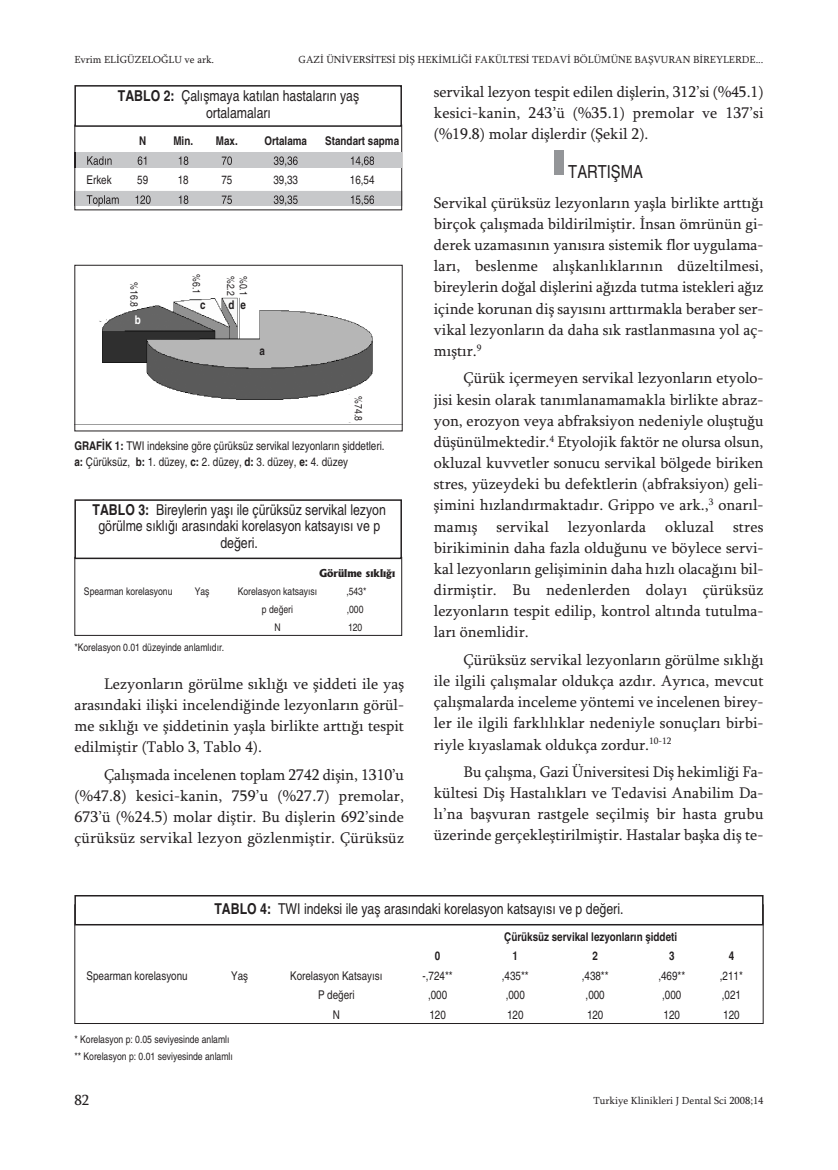
<style>
.page{position:relative;width:838px;height:1170px;background:#fff}
.page>*{position:absolute;margin:0;border:0;box-sizing:border-box;transform-origin:0 0}
.t1{font:condensed 18px "Helvetica";color:#231f20}
.t2{font:15.75px/21.1px "Sylfaen";color:#231f20;text-align:justify}
.t3{font:condensed 15px/16.5px "Helvetica";color:#231f20;text-align:center}
.t4{font:15px "Sylfaen";color:#231f20}
.t5{font:condensed 12px/16.5px "Helvetica";color:#231f20}
.t6{font:700 condensed 12px "Helvetica";color:#231f20}
.t7{font:700 condensed 12px "Helvetica";color:#fff}
.t8{font:condensed 10.5px/12.6px "Helvetica";color:#231f20}
.t9{font:10.5px "Sylfaen";color:#231f20}
.t10{font:800 10.5px "Albertus";color:#231f20}
.s1{font-weight:700}
</style>
<div class="page">
<div style="left:554px;top:150px;width:9px;height:25px;background:#939598"></div>
<div style="left:74px;top:85px;width:328px;height:42px;border:2px solid #231f20"></div>
<div style="left:75px;top:152px;width:326px;height:16px;background:#c7c8ca"></div>
<svg style="left:74px;top:152px;width:2px;height:16px"></svg>
<svg style="left:87px;top:156px;width:191px;height:9px"></svg>
<svg style="left:74px;top:191px;width:329px;height:15px"></svg>
<img style="left:76px;top:297px;width:324px;height:128px">
<div style="left:74px;top:265px;width:328px;height:166px;border:1px solid #231f20"></div>
<div style="left:346px;top:395px;width:16px;height:26px;background:#fff"></div>
<div style="left:122px;top:280px;width:16px;height:29px;background:#fff"></div>
<div style="left:74px;top:499px;width:328px;height:60px;border:2px solid #231f20"></div>
<div style="left:74px;top:894px;width:689px;height:31px;border:2px solid #231f20"></div>
<p class="t9" style="left:74px;top:53px;width:141px">Evrim ELİGÜZELOĞLU ve ark.</p>
<p class="t9" style="left:298px;top:53px;width:466px">GAZİ ÜNİVERSİTESİ DİŞ HEKİMLİĞİ FAKÜLTESİ TEDAVİ BÖLÜMÜNE BAŞVURAN BİREYLERDE...</p>
<p class="t3" style="left:118px;top:88px;width:243px"><span class="s1">TABLO 2:</span> Çalışmaya katılan hastaların yaş ortalamaları</p>
<p class="t6" style="left:139px;top:134px;width:9px">N</p>
<p class="t6" style="left:173px;top:134px;width:21px">Min.</p>
<p class="t6" style="left:216px;top:134px;width:23px">Max.</p>
<p class="t6" style="left:264px;top:134px;width:44px">Ortalama</p>
<p class="t6" style="left:325px;top:134px;width:75px">Standart sapma</p>
<p class="t5" style="left:86px;top:172px;width:27px">Erkek</p>
<p class="t5" style="left:137px;top:172px;width:12px">59</p>
<p class="t5" style="left:178px;top:172px;width:12px">18</p>
<p class="t5" style="left:221px;top:172px;width:12px">75</p>
<p class="t5" style="left:273px;top:172px;width:26px">39,33</p>
<p class="t5" style="left:350px;top:172px;width:26px">16,54</p>
<p class="t8" style="left:140px;top:282px;width:26px;rotate:90deg">%16.8</p>
<p class="t7" style="left:135px;top:313px;width:8px">b</p>
<p class="t8" style="left:203px;top:274px;width:21px;rotate:90deg">%6.1</p>
<p class="t8" style="left:249px;top:276px;width:21px;rotate:90deg">%0.1 %2.2</p>
<p class="t6" style="left:200px;top:297px;width:7px">c</p>
<p class="t6" style="left:228px;top:297px;width:19px">d e</p>
<p class="t6" style="left:259px;top:344px;width:7px">a</p>
<p class="t8" style="left:365px;top:396px;width:26px;rotate:90deg">%74.8</p>
<p class="t5" style="left:74px;top:437px;width:312px"><span class="s1">GRAFİK 1:</span> TWI indeksine göre çürüksüz servikal lezyonların şiddetleri. <span class="s1">a:</span> Çürüksüz, <span class="s1">b:</span> 1. düzey, <span class="s1">c:</span> 2. düzey, <span class="s1">d:</span> 3. düzey, <span class="s1">e:</span> 4. düzey</p>
<p class="t3" style="left:93px;top:501px;width:295px"><span class="s1">TABLO 3:</span> Bireylerin yaşı ile çürüksüz servikal lezyon görülme sıklığı arasındaki korelasyon katsayısı ve p değeri.</p>
<p class="t10" style="left:319px;top:567px;width:78px">Görülme sıklığı</p>
<p class="t8" style="left:84px;top:585px;width:90px">Spearman korelasyonu</p>
<p class="t8" style="left:195px;top:585px;width:16px">Yaş</p>
<p class="t8" style="left:238px;top:585px;width:81px">Korelasyon katsayısı</p>
<p class="t8" style="left:346px;top:585px;width:22px">,543*</p>
<p class="t8" style="left:262px;top:603px;width:33px">p değeri</p>
<p class="t8" style="left:347px;top:603px;width:18px">,000</p>
<p class="t8" style="left:274px;top:621px;width:8px">N</p>
<p class="t8" style="left:348px;top:621px;width:16px">120</p>
<p class="t8" style="left:74px;top:641px;width:151px">*Korelasyon 0.01 düzeyinde anlamlıdır.</p>
<p class="t2" style="left:74px;top:673px;width:331px;text-indent:30px">Lezyonların görülme sıklığı ve şiddeti ile yaş arasındaki ilişki incelendiğinde lezyonların görül&shy;me sıklığı ve şiddetinin yaşla birlikte arttığı tespit edilmiştir (Tablo 3, Tablo 4).</p>
<p class="t2" style="left:74px;top:763px;width:331px;text-indent:30px">Çalışmada incelenen toplam 2742 dişin, 1310’u (%47.8) kesici-kanin, 759’u (%27.7) premolar, 673’ü (%24.5) molar diştir. Bu dişlerin 692’sinde çürüksüz servikal lezyon gözlenmiştir. Çürüksüz</p>
<p class="t2" style="left:434px;top:81px;width:331px">servikal lezyon tespit edilen dişlerin, 312’si (%45.1) kesici-kanin, 243’ü (%35.1) premolar ve 137’si (%19.8) molar dişlerdir (Şekil 2).</p>
<p class="t1" style="left:568px;top:161px;width:76px">TARTIŞMA</p>
<p class="t2" style="left:434px;top:192px;width:331px">Servikal çürüksüz lezyonların yaşla birlikte arttığı birçok çalışmada bildirilmiştir. İnsan ömrünün gi&shy;derek uzamasının yanısıra sistemik flor uygulama&shy;ları, beslenme alışkanlıklarının düzeltilmesi, bireylerin doğal dişlerini ağızda tutma istekleri ağız içinde korunan diş sayısını arttırmakla beraber ser&shy;vikal lezyonların da daha sık rastlanmasına yol aç&shy;mıştır.<sup>9</sup></p>
<p class="t2" style="left:434px;top:367px;width:331px;text-indent:30px">Çürük içermeyen servikal lezyonların etyolo&shy;jisi kesin olarak tanımlanamamakla birlikte abraz&shy;yon, erozyon veya abfraksiyon nedeniyle oluştuğu düşünülmektedir.<sup>4</sup> Etyolojik faktör ne olursa olsun, okluzal kuvvetler sonucu servikal bölgede biriken stres, yüzeydeki bu defektlerin (abfraksiyon) geli&shy;şimini hızlandırmaktadır. Grippo ve ark.,<sup>3</sup> onarıl&shy;mamış servikal lezyonlarda okluzal stres birikiminin daha fazla olduğunu ve böylece servi&shy;kal lezyonların gelişiminin daha hızlı olacağını bil&shy;dirmiştir. Bu nedenlerden dolayı çürüksüz lezyonların tespit edilip, kontrol altında tutulma&shy;ları önemlidir.</p>
<p class="t2" style="left:434px;top:649px;width:331px;text-indent:30px">Çürüksüz servikal lezyonların görülme sıklığı ile ilgili çalışmalar oldukça azdır. Ayrıca, mevcut çalışmalarda inceleme yöntemi ve incelenen birey&shy;ler ile ilgili farklılıklar nedeniyle sonuçları birbi&shy;riyle kıyaslamak oldukça zordur.<sup>10-12</sup></p>
<p class="t2" style="left:434px;top:761px;width:331px;text-indent:30px">Bu çalışma, Gazi Üniversitesi Diş hekimliği Fa&shy;kültesi Diş Hastalıkları ve Tedavisi Anabilim Da&shy;lı’na başvuran rastgele seçilmiş bir hasta grubu üzerinde gerçekleştirilmiştir. Hastalar başka diş te-</p>
<p class="t3" style="left:214px;top:900px;width:410px"><span class="s1">TABLO 4:</span> TWI indeksi ile yaş arasındaki korelasyon katsayısı ve p değeri.</p>
<p class="t6" style="left:504px;top:929px;width:174px">Çürüksüz servikal lezyonların şiddeti</p>
<p class="t6" style="left:435px;top:949px;width:7px">0</p>
<p class="t6" style="left:512px;top:949px;width:7px">1</p>
<p class="t6" style="left:592px;top:949px;width:7px">2</p>
<p class="t6" style="left:669px;top:949px;width:7px">3</p>
<p class="t6" style="left:728px;top:949px;width:7px">4</p>
<p class="t5" style="left:86px;top:967px;width:103px">Spearman korelasyonu</p>
<p class="t5" style="left:231px;top:967px;width:18px">Yaş</p>
<p class="t5" style="left:290px;top:967px;width:94px">Korelasyon Katsayısı</p>
<p class="t5" style="left:422px;top:967px;width:32px">-,724**</p>
<p class="t5" style="left:502px;top:967px;width:28px">,435**</p>
<p class="t5" style="left:582px;top:967px;width:28px">,438**</p>
<p class="t5" style="left:658px;top:967px;width:28px">,469**</p>
<p class="t5" style="left:720px;top:967px;width:24px">,211*</p>
<p class="t5" style="left:318px;top:986px;width:38px">P değeri</p>
<p class="t5" style="left:428px;top:986px;width:21px">,000</p>
<p class="t5" style="left:506px;top:986px;width:21px">,000</p>
<p class="t5" style="left:585px;top:986px;width:21px">,000</p>
<p class="t5" style="left:662px;top:986px;width:21px">,000</p>
<p class="t5" style="left:722px;top:986px;width:21px">,021</p>
<p class="t5" style="left:333px;top:1006px;width:9px">N</p>
<p class="t5" style="left:429px;top:1006px;width:18px">120</p>
<p class="t5" style="left:507px;top:1006px;width:18px">120</p>
<p class="t5" style="left:587px;top:1006px;width:18px">120</p>
<p class="t5" style="left:663px;top:1006px;width:18px">120</p>
<p class="t5" style="left:723px;top:1006px;width:18px">120</p>
<p class="t8" style="left:74px;top:1031px;width:160px;line-height:16.5px">* Korelasyon p: 0.05 seviyesinde anlamlı ** Korelasyon p: 0.01 seviyesinde anlamlı</p>
<p class="t4" style="left:74px;top:1091px;width:16px">82</p>
<p class="t9" style="left:593px;top:1094px;width:172px">Turkiye Klinikleri J Dental Sci 2008;14</p>
</div>
